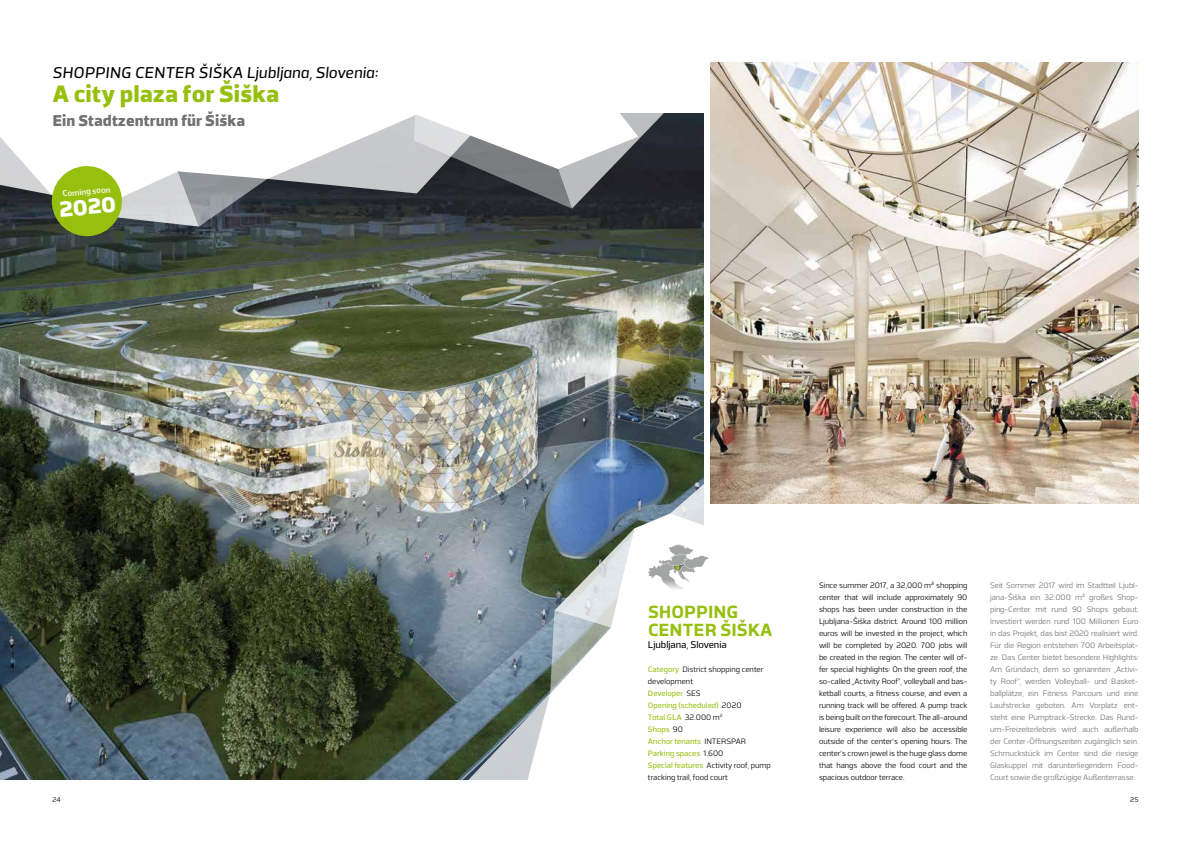
<style>
.page{position:relative;width:1191px;height:842px;background:#fff}
.page>*{position:absolute;margin:0;border:0;box-sizing:border-box;transform-origin:0 0}
.t1{font:900 24px "TCF Noli";letter-spacing:.005em;color:#97bf0d}
.t2{font:900 22.3px "TCF Noli";color:#fff}
.t3{font:700 18px/18px "TCF Noli";color:#97bf0d}
.t4{font:italic 500 16px "TCF Noli";color:#000}
.t5{font:900 16px "TCF Noli";letter-spacing:.005em;color:#707172}
.t6{font:500 10px "TCF Noli";letter-spacing:-.01em;color:#000}
.t7{font:600 8.3px "TCF Noli";color:#fff}
.t8{font:8px/12px "TCF Noli";letter-spacing:-.005em;color:#000;text-align:justify}
.t9{font:8px/12px "TCF Noli";letter-spacing:-.01em;color:#707172;text-align:justify}
.t10{font:7px "TCF Noli";color:#000}
.s1{font-weight:500;color:#97bf0d}
</style>
<div class="page">
<img style="left:0;top:113px;width:703px;height:667px">
<img style="left:511px;top:351px;width:526px;height:178px">
<svg style="left:670px;top:359px;width:190px;height:170px"></svg>
<img style="left:711px;top:62px;width:427px;height:441px">
<svg style="left:312px;top:529px;width:397px;height:251px"></svg>
<svg style="left:0;top:113px;width:681px;height:125px"></svg>
<h3 class="t4" style="left:53px;top:63px;width:327px">SHOPPING CENTER ŠIŠKA Ljubljana, Slovenia:</h3>
<h1 class="t1" style="left:52px;top:78px;width:228px">A city plaza for Šiška</h1>
<h3 class="t5" style="left:52px;top:110px;width:194px">Ein Stadtzentrum für Šiška</h3>
<p class="t7" style="left:62px;top:189px;width:49px;rotate:-5deg">Coming soon</p>
<h2 class="t2" style="left:58px;top:195px;width:58px;rotate:-5deg">2020</h2>
<h3 class="t3" style="left:648px;top:602px;width:126px">SHOPPING<br>CENTER ŠIŠKA</h3>
<p class="t6" style="left:648px;top:638px;width:80px">Ljubljana, Slovenia</p>
<p class="t8" style="left:648px;top:663px;width:124px;text-align:left"><span class="s1">Category</span> District shopping center development<br><span class="s1">Developer</span> SES<br><span class="s1">Opening (scheduled)</span> 2020<br><span class="s1">Total GLA</span> 32.000 m<sup>2<br></sup><span class="s1">Shops</span> 90<br><span class="s1">Anchor tenants</span> INTERSPAR<br><span class="s1">Parking spaces</span> 1.600<br><span class="s1">Special features</span> Activity roof, pump tracking trail, food court</p>
<p class="t8" style="left:819px;top:579px;width:150px">Since summer 2017, a 32,000 m² shopping center that will include approximately 90 shops has been under construction in the Ljubljana-Šiška district. Around 100 million euros will be invested in the project, which will be completed by 2020. 700 jobs will be created in the region. The center will of&shy;fer special highlights: On the green roof, the so-called „Activity Roof”, volleyball and bas&shy;ketball courts, a fitness course, and even a running track will be offered. A pump track is being built on the forecourt. The all-around leisure experience will also be accessible outside of the center‘s opening hours. The center‘s crown jewel is the huge glass dome that hangs above the food court and the spacious outdoor terrace.</p>
<p class="t9" style="left:990px;top:579px;width:150px">Seit Sommer 2017 wird im Stadtteil Ljubl&shy;jana-Šiška ein 32.000 m² großes Shop&shy;ping-Center mit rund 90 Shops gebaut.<br>Investiert werden rund 100 Millionen Euro in das Projekt, das bist 2020 realisiert wird.<br>Für die Region entstehen 700 Arbeitsplät&shy;ze. Das Center bietet besondere Highlights:<br>Am Gründach, dem so genannten „Activi&shy;ty Roof“, werden Volleyball- und Basket&shy;ballplätze, ein Fitness Parcours und eine Laufstrecke geboten. Am Vorplatz ent&shy;steht eine Pumptrack-Strecke. Das Rund&shy;um-Freizeiterlebnis wird auch außerhalb der Center-Öffnungszeiten zugänglich sein.<br>Schmuckstück im Center sind die riesige Glaskuppel mit darunterliegendem Food-Court sowie die großzügige Außenterrasse.</p>
<p class="t10" style="left:52px;top:795px;width:10px">24</p>
<p class="t10" style="left:1130px;top:795px;width:10px">25</p>
</div>
